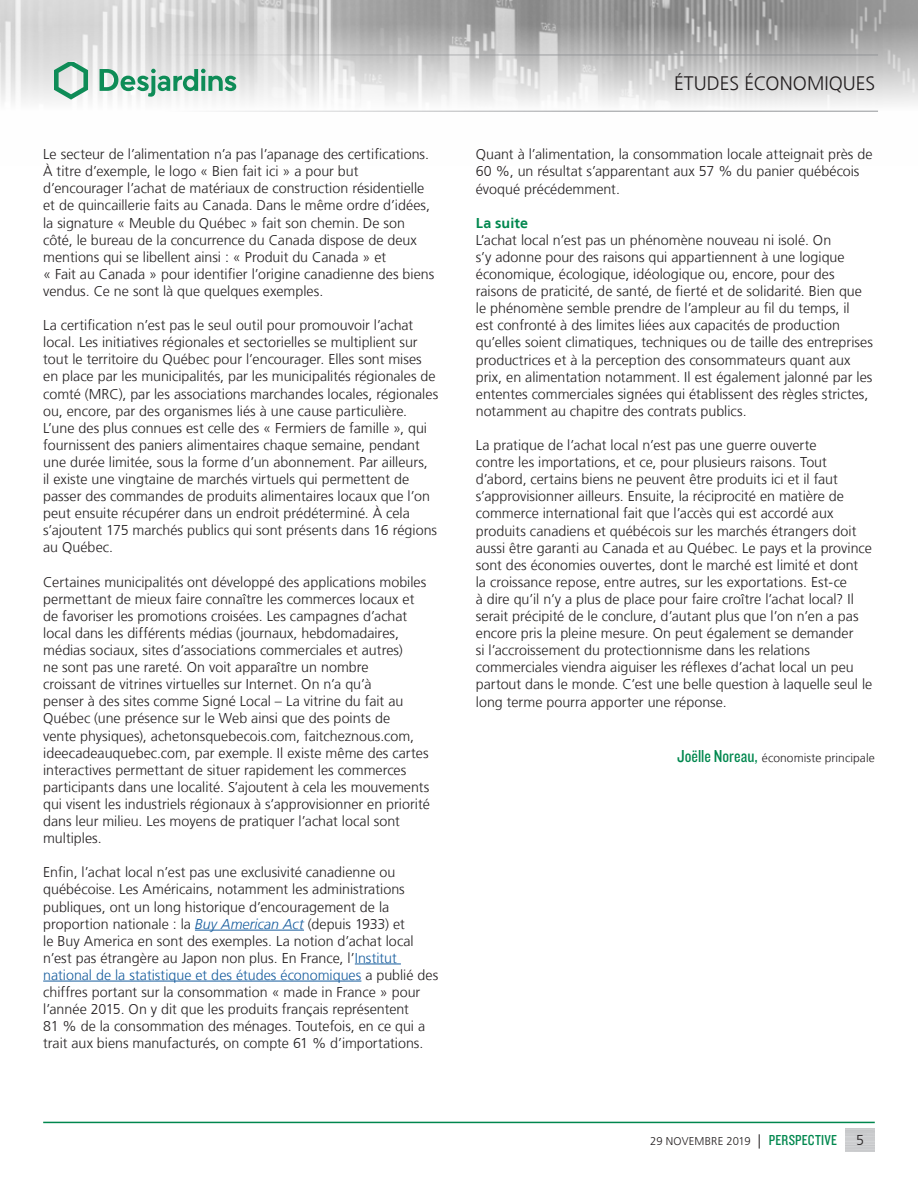
<style>
.page{position:relative;width:918px;height:1188px;background:#fff}
.page>*{position:absolute;margin:0;border:0;box-sizing:border-box;transform-origin:0 0}
.t1{font:300 19.5px "Frutiger LT";color:#231f20}
.t2{font:300 14.25px/17.1px "Frutiger LT";color:#231f20}
.Texte_Titre{font:700 14.25px "Frutiger LT";letter-spacing:.005em;color:#00874e}
.t3{font:300 12px "Frutiger LT";letter-spacing:.005em;color:#231f20}
.t4{font:300 11.25px "Frutiger LT";color:#231f20}
.s1{font-style:italic;color:#175d9e}
.s2{color:#175d9e}
.s3{font-family:"Knockout 29 Junior Ltweight";font-weight:400;font-size:18px;color:#00874e}
.s4{font-size:14.25px}
.s5{font-family:"Knockout 29 Junior Ltweight";font-weight:400;font-size:15px;color:#00874e}
</style>
<div class="page">
<img style="left:0;top:1px;width:918px;height:110px">
<hr style="left:0;top:55px;width:878px;height:1px;background:#939598">
<hr style="left:0;top:111px;width:878px;height:1px;background:#939598">
<svg style="left:54px;top:62px;width:34px;height:38px"></svg>
<svg style="left:100px;top:69px;width:136px;height:28px"></svg>
<hr style="left:43px;top:1122px;width:832px;height:1px;background:#00874e">
<hr style="left:195px;top:930px;width:109px;height:1px;background:#175d9e">
<hr style="left:355px;top:964px;width:46px;height:1px;background:#175d9e">
<hr style="left:43px;top:981px;width:318px;height:1px;background:#175d9e">
<p class="t2" style="left:43px;top:146px;width:393px">Le secteur de l’alimentation n’a pas l’apanage des certifications.<br>À titre d’exemple, le logo « Bien fait ici » a pour but d’encourager l’achat de matériaux de construction résidentielle et de quincaillerie faits au Canada. Dans le même ordre d’idées, la signature « Meuble du Québec » fait son chemin. De son côté, le bureau de la concurrence du Canada dispose de deux mentions qui se libellent ainsi : « Produit du Canada » et<br>« Fait au Canada » pour identifier l’origine canadienne des biens vendus. Ce ne sont là que quelques exemples.</p>
<p class="t2" style="left:43px;top:317px;width:397px">La certification n’est pas le seul outil pour promouvoir l’achat local. Les initiatives régionales et sectorielles se multiplient sur tout le territoire du Québec pour l’encourager. Elles sont mises en place par les municipalités, par les municipalités régionales de comté (MRC), par les associations marchandes locales, régionales ou, encore, par des organismes liés à une cause particulière.<br>L’une des plus connues est celle des « Fermiers de famille », qui fournissent des paniers alimentaires chaque semaine, pendant une durée limitée, sous la forme d’un abonnement. Par ailleurs,<br>il existe une vingtaine de marchés virtuels qui permettent de passer des commandes de produits alimentaires locaux que l’on peut ensuite récupérer dans un endroit prédéterminé. À cela s’ajoutent 175 marchés publics qui sont présents dans 16 régions au Québec.</p>
<p class="t2" style="left:43px;top:573px;width:388px">Certaines municipalités ont développé des applications mobiles permettant de mieux faire connaître les commerces locaux et de favoriser les promotions croisées. Les campagnes d’achat local dans les différents médias (journaux, hebdomadaires, médias sociaux, sites d’associations commerciales et autres)<br>ne sont pas une rareté. On voit apparaître un nombre<br>croissant de vitrines virtuelles sur Internet. On n’a qu’à<br>penser à des sites comme Signé Local – La vitrine du fait au Québec (une présence sur le Web ainsi que des points de<br>vente physiques), achetonsquebecois.com, faitcheznous.com, ideecadeauquebec.com, par exemple. Il existe même des cartes interactives permettant de situer rapidement les commerces participants dans une localité. S’ajoutent à cela les mouvements qui visent les industriels régionaux à s’approvisionner en priorité dans leur milieu. Les moyens de pratiquer l’achat local sont multiples.</p>
<p class="t2" style="left:43px;top:864px;width:397px">Enfin, l’achat local n’est pas une exclusivité canadienne ou québécoise. Les Américains, notamment les administrations publiques, ont un long historique d’encouragement de la proportion nationale : la <span class="s1">Buy American Act</span> (depuis 1933) et<br>le Buy America en sont des exemples. La notion d’achat local n’est pas étrangère au Japon non plus. En France, l’<span class="s2">Institut national de la statistique et des études économiques</span> a publié des chiffres portant sur la consommation « made in France » pour l’année 2015. On y dit que les produits français représentent<br>81 % de la consommation des ménages. Toutefois, en ce qui a trait aux biens manufacturés, on compte 61 % d’importations.</p>
<h1 class="t1" style="left:674px;top:73px;width:203px">ÉTUDES ÉCONOMIQUES</h1>
<p class="t2" style="left:476px;top:146px;width:398px">Quant à l’alimentation, la consommation locale atteignait près de<br>60 %, un résultat s’apparentant aux 57 % du panier québécois évoqué précédemment.</p>
<p class="Texte_Titre" style="left:476px;top:214px;width:54px">La suite</p>
<p class="t2" style="left:476px;top:232px;width:399px">L’achat local n’est pas un phénomène nouveau ni isolé. On<br>s’y adonne pour des raisons qui appartiennent à une logique économique, écologique, idéologique ou, encore, pour des raisons de praticité, de santé, de fierté et de solidarité. Bien que le phénomène semble prendre de l’ampleur au fil du temps, il<br>est confronté à des limites liées aux capacités de production qu’elles soient climatiques, techniques ou de taille des entreprises productrices et à la perception des consommateurs quant aux prix, en alimentation notamment. Il est également jalonné par les ententes commerciales signées qui établissent des règles strictes, notamment au chapitre des contrats publics.</p>
<p class="t2" style="left:476px;top:437px;width:398px">La pratique de l’achat local n’est pas une guerre ouverte<br>contre les importations, et ce, pour plusieurs raisons. Tout d’abord, certains biens ne peuvent être produits ici et il faut s’approvisionner ailleurs. Ensuite, la réciprocité en matière de commerce international fait que l’accès qui est accordé aux produits canadiens et québécois sur les marchés étrangers doit aussi être garanti au Canada et au Québec. Le pays et la province sont des économies ouvertes, dont le marché est limité et dont<br>la croissance repose, entre autres, sur les exportations. Est-ce<br>à dire qu’il n’y a plus de place pour faire croître l’achat local? Il serait précipité de le conclure, d’autant plus que l’on n’en a pas encore pris la pleine mesure. On peut également se demander<br>si l’accroissement du protectionnisme dans les relations commerciales viendra aiguiser les réflexes d’achat local un peu partout dans le monde. C’est une belle question à laquelle seul le long terme pourra apporter une réponse.</p>
<p class="t3" style="left:677px;top:751px;width:199px"><span class="s3">Joëlle Noreau,</span> économiste principale</p>
<p class="t4" style="left:650px;top:1135px;width:189px">29 NOVEMBRE 2019 <span class="s4">|</span> <span class="s5">PERSPECTIVE</span></p>
<p class="t2" style="left:856px;top:1132px;width:9px">5</p>
</div>
